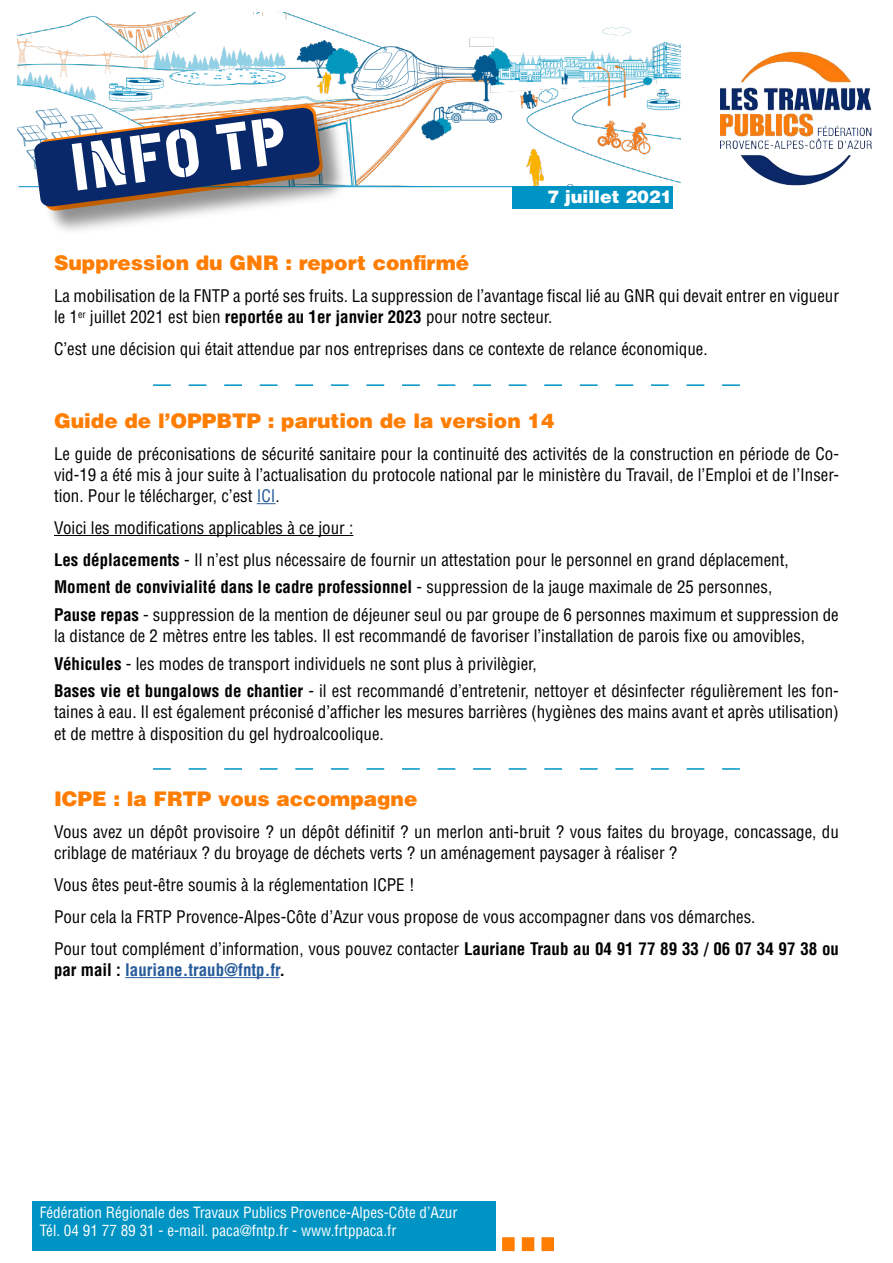
<style>
.page{position:relative;width:893px;height:1263px;background:#fff}
.page>*{position:absolute;margin:0;border:0;box-sizing:border-box;transform-origin:0 0}
.t1{font:66.75px "Cargo";color:#fff}
.t2{font:900 20.1px "Helvetica LT Std";color:#ff7d01}
.t3{font:900 17.55px "Helvetica LT Std";color:#fff}
.t4{font:condensed 16.95px/21.1px "Helvetica LT Std";color:#000}
.t5{font:700 condensed 16.95px "Helvetica LT Std";color:#275b9b}
.t6{font:condensed 15.15px/18.1px "Helvetica LT Std";color:#fff}
.s1{font-weight:700}
.s2{color:#275b9b}
.s3{color:#000}
</style>
<div class="page">
<img style="left:17px;top:13px;width:663px;height:174px">
<div style="left:41px;top:109px;width:308px;height:128px;background:#fff"></div>
<svg style="left:257px;top:503px;width:19px;height:1px"></svg>
<hr style="left:54px;top:535px;width:299px;height:1px;background:#000">
<hr style="left:125px;top:977px;width:154px;height:1px;background:#275b9b">
<div style="left:512px;top:187px;width:160px;height:22px;background:#0094c4"></div>
<hr style="left:18px;top:186px;width:652px;height:1px;background:#0094c4">
<div style="left:37px;top:111px;width:308px;height:121px;background:#000;opacity:.25"></div>
<svg style="left:34px;top:105px;width:289px;height:106px;background:#596584"></svg>
<img style="left:720px;top:51px;width:152px;height:135px">
<div style="left:33px;top:1201px;width:463px;height:50px;background:#0094c4"></div>
<svg style="left:502px;top:1237px;width:52px;height:14px"></svg>
<svg style="left:153px;top:384px;width:587px;height:2px"></svg>
<svg style="left:153px;top:768px;width:587px;height:2px"></svg>
<h1 class="t1" style="left:65px;top:124px;width:219px;rotate:-7deg">INFO TP</h1>
<p class="t3" style="left:547px;top:185px;width:126px">7 juillet 2021</p>
<p class="t2" style="left:54px;top:250px;width:417px">Suppression du GNR : report confirmé</p>
<p class="t4" style="left:54px;top:285px;width:786px">La mobilisation de la FNTP a porté ses fruits. La suppression de l’avantage fiscal lié au GNR qui devait entrer en vigueur le 1<sup>er</sup> juillet 2021 est bien <span class="s1">reportée au 1er janvier 2023</span> pour notre secteur.</p>
<p class="t4" style="left:54px;top:338px;width:655px">C’est une décision qui était attendue par nos entreprises dans ce contexte de relance économique.</p>
<p class="t2" style="left:54px;top:407px;width:502px">Guide de l’OPPBTP : parution de la version 14</p>
<p class="t4" style="left:54px;top:443px;width:786px;text-align:justify">Le guide de préconisations de sécurité sanitaire pour la continuité des activités de la construction en période de Co&shy;vid-19 a été mis à jour suite à l’actualisation du protocole national par le ministère du Travail, de l’Emploi et de l’Inser&shy;tion. Pour le télécharger, c’est <span class="s2">ICI</span>.</p>
<p class="t4" style="left:54px;top:512px;width:736px;line-height:31.8px">Voici les modifications applicables à ce jour :<br><span class="s1">Les déplacements</span> - Il n’est plus nécessaire de fournir un attestation pour le personnel en grand déplacement,</p>
<p class="t4" style="left:54px;top:573px;width:786px;line-height:27.6px"><span class="s1">Moment de convivialité dans le cadre professionnel</span> - suppression de la jauge maximale de 25 personnes,<br><span class="s1">Pause repas</span> - suppression de la mention de déjeuner seul ou par groupe de 6 personnes maximum et suppression de</p>
<p class="t4" style="left:54px;top:622px;width:786px;line-height:27.6px">la distance de 2 mètres entre les tables. Il est recommandé de favoriser l’installation de parois fixe ou amovibles,<br><span class="s1">Véhicules</span> - les modes de transport individuels ne sont plus à privilègier,<br><span class="s1">Bases vie et bungalows de chantier</span> - il est recommandé d’entretenir, nettoyer et désinfecter régulièrement les fon-</p>
<p class="t4" style="left:54px;top:701px;width:786px">taines à eau. Il est également préconisé d’afficher les mesures barrières (hygiènes des mains avant et après utilisation) et de mettre à disposition du gel hydroalcoolique.</p>
<p class="t2" style="left:54px;top:786px;width:365px">ICPE : la FRTP vous accompagne</p>
<p class="t4" style="left:54px;top:821px;width:786px">Vous avez un dépôt provisoire ? un dépôt définitif ? un merlon anti-bruit ? vous faites du broyage, concassage, du criblage de matériaux ? du broyage de déchets verts ? un aménagement paysager à réaliser ?</p>
<p class="t4" style="left:54px;top:869px;width:787px;line-height:31.8px">Vous êtes peut-être soumis à la réglementation ICPE !<br>Pour cela la FRTP Provence-Alpes-Côte d’Azur vous propose de vous accompagner dans vos démarches.<br>Pour tout complément d’information, vous pouvez contacter <span class="s1">Lauriane Traub au 04 91 77 89 33 / 06 07 34 97 38 ou</span></p>
<p class="t5" style="left:54px;top:959px;width:233px"><span class="s3">par mail :</span> lauriane.traub@fntp.fr<span class="s3">.</span></p>
<p class="t6" style="left:40px;top:1203px;width:419px">Fédération Régionale des Travaux Publics Provence-Alpes-Côte d’Azur<br>Tél. 04 91 77 89 31 - e-mail. paca@fntp.fr - www.frtppaca.fr</p>
</div>
